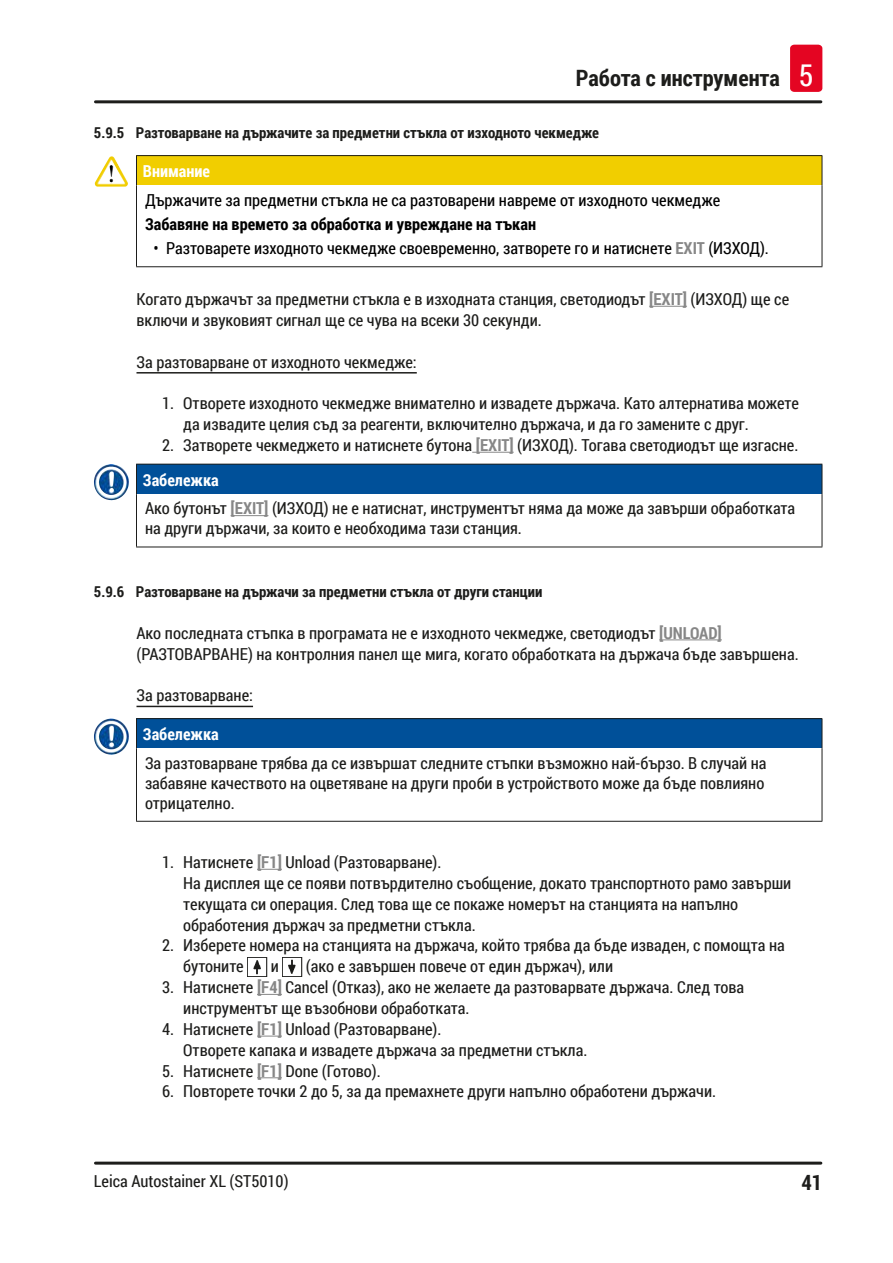
<style>
.page{position:relative;width:893px;height:1263px;background:#fff}
.page>*{position:absolute;margin:0;border:0;box-sizing:border-box;transform-origin:0 0}
.t1{font:700 22.5px "Roboto Condensed";color:#1d1d1b}
.t2{font:700 21px "Roboto Condensed";color:#1d1d1b}
.Source_of_danger{font:16.5px/20.9px "Roboto Condensed";color:#1d1d1b}
.Description_text{font:16.5px/20.9px "Roboto Condensed";color:#1d1d1b}
.Source_of_danger-2{font:16.5px "Roboto Condensed";color:#000}
.I_Topic{font:16.5px "Roboto Condensed";color:#1d1d1b}
.Consequenses_of_non{font:700 16.5px "Roboto Condensed";color:#000}
.Signalword__no_use_a{font:700 16.5px "Roboto Condensed";color:#fff}
.t3{font:700 15px "Roboto Condensed";color:#1d1d1b}
.s1{font-weight:400;font-size:30px;color:#fff}
.s2{font-weight:700;color:#878787}
</style>
<div class="page">
<hr style="left:95px;top:100px;width:726px;height:3px;background:#1d1d1b">
<hr style="left:95px;top:1161px;width:726px;height:3px;background:#1d1d1b">
<div style="left:790px;top:45px;width:32px;height:47px;background:#e40522;border-radius:4px"></div>
<hr style="left:649px;top:306px;width:38px;height:1px;background:#878787">
<hr style="left:136px;top:372px;width:281px;height:2px;background:#1d1d1b">
<hr style="left:472px;top:452px;width:42px;height:1px;background:#878787">
<hr style="left:659px;top:639px;width:63px;height:1px;background:#878787">
<hr style="left:136px;top:706px;width:117px;height:1px;background:#1d1d1b">
<svg style="left:257px;top:869px;width:25px;height:1px"></svg>
<svg style="left:257px;top:994px;width:25px;height:1px"></svg>
<svg style="left:257px;top:1036px;width:25px;height:1px"></svg>
<svg style="left:257px;top:1077px;width:25px;height:1px"></svg>
<div style="left:136px;top:156px;width:686px;height:30px;background:#f1ce00"></div>
<hr style="left:136px;top:156px;width:1px;height:30px;background:#1d1d1b">
<hr style="left:136px;top:186px;width:1px;height:80px;background:#1d1d1b">
<hr style="left:822px;top:186px;width:1px;height:80px;background:#1d1d1b">
<hr style="left:136px;top:266px;width:686px;height:1px;background:#1d1d1b">
<hr style="left:136px;top:155px;width:686px;height:1px;background:#1d1d1b">
<hr style="left:822px;top:156px;width:1px;height:30px;background:#1d1d1b">
<img style="left:97px;top:156px;width:14px;height:22px">
<div style="left:136px;top:464px;width:686px;height:30px;background:#005099"></div>
<hr style="left:136px;top:464px;width:1px;height:30px;background:#1d1d1b">
<hr style="left:136px;top:494px;width:1px;height:53px;background:#1d1d1b">
<hr style="left:822px;top:494px;width:1px;height:53px;background:#1d1d1b">
<hr style="left:136px;top:547px;width:686px;height:1px;background:#1d1d1b">
<hr style="left:136px;top:464px;width:686px;height:1px;background:#1d1d1b">
<hr style="left:822px;top:464px;width:1px;height:30px;background:#1d1d1b">
<img style="left:94px;top:464px;width:26px;height:36px">
<hr style="left:231px;top:515px;width:37px;height:1px;background:#878787">
<div style="left:136px;top:719px;width:686px;height:30px;background:#005099"></div>
<hr style="left:136px;top:719px;width:1px;height:30px;background:#1d1d1b">
<hr style="left:136px;top:749px;width:1px;height:72px;background:#1d1d1b">
<hr style="left:822px;top:749px;width:1px;height:72px;background:#1d1d1b">
<hr style="left:136px;top:821px;width:686px;height:1px;background:#1d1d1b">
<hr style="left:136px;top:718px;width:686px;height:1px;background:#1d1d1b">
<hr style="left:822px;top:719px;width:1px;height:30px;background:#1d1d1b">
<img style="left:94px;top:719px;width:26px;height:36px">
<img style="left:247px;top:957px;width:20px;height:19px">
<img style="left:282px;top:957px;width:20px;height:19px">
<h1 class="t1" style="left:576px;top:62px;width:239px">Работа с инструмента <span class="s1">5</span></h1>
<p class="t3" style="left:94px;top:122px;width:507px">5.9.5 Разтоварване на държачите за предметни стъкла от изходното чекмедже</p>
<p class="Signalword__no_use_a" style="left:143px;top:160px;width:69px">Внимание</p>
<p class="Source_of_danger-2" style="left:145px;top:189px;width:577px">Държачите за предметни стъкла не са разтоварени навреме от изходното чекмедже</p>
<p class="Consequenses_of_non" style="left:145px;top:212px;width:393px">Забавяне на времето за обработка и увреждане на тъкан</p>
<p class="Source_of_danger-2" style="left:153px;top:237px;width:617px">• Разтоварете изходното чекмедже своевременно, затворете го и натиснете <span class="s2">EXIT</span> (ИЗХОД).</p>
<p class="Description_text" style="left:136px;top:288px;width:654px">Когато държачът за предметни стъкла е в изходната станция, светодиодът <span class="s2">[EXIT]</span> (ИЗХОД) ще се включи и звуковият сигнал ще се чува на всеки 30 секунди.</p>
<p class="I_Topic" style="left:136px;top:350px;width:282px">За разтоварване от изходното чекмедже:</p>
<p class="Source_of_danger" style="left:183px;top:392px;width:617px;text-indent:-21px">1. Отворете изходното чекмедже внимателно и извадете държача. Като алтернатива можете да извадите целия съд за реагенти, включително държача, и да го замените с друг.</p>
<p class="Source_of_danger" style="left:162px;top:434px;width:638px">2. Затворете чекмеджето и натиснете бутона <span class="s2">[EXIT]</span> (ИЗХОД). Тогава светодиодът ще изгасне.</p>
<p class="Signalword__no_use_a" style="left:143px;top:468px;width:77px">Забележка</p>
<p class="Source_of_danger" style="left:145px;top:498px;width:652px;line-height:19.8px">Ако бутонът <span class="s2">[EXIT]</span> (ИЗХОД) не е натиснат, инструментът няма да може да завърши обработката на други държачи, за които е необходима тази станция.</p>
<p class="t3" style="left:94px;top:581px;width:450px">5.9.6 Разтоварване на държачи за предметни стъкла от други станции</p>
<p class="Description_text" style="left:136px;top:622px;width:664px">Ако последната стъпка в програмата не е изходното чекмедже, светодиодът <span class="s2">[UNLOAD] </span>(РАЗТОВАРВАНЕ) на контролния панел ще мига, когато обработката на държача бъде завършена.</p>
<p class="I_Topic" style="left:136px;top:684px;width:118px">За разтоварване:</p>
<p class="Signalword__no_use_a" style="left:143px;top:723px;width:77px">Забележка</p>
<p class="Source_of_danger" style="left:145px;top:752px;width:623px;line-height:19.8px">За разтоварване трябва да се извършат следните стъпки възможно най-бързо. В случай на забавяне качеството на оцветяване на други проби в устройството може да бъде повлияно отрицателно.</p>
<p class="Source_of_danger" style="left:183px;top:851px;width:610px;text-indent:-21px">1. Натиснете <span class="s2">[F1]</span> Unload (Разтоварване).<br>На дисплея ще се появи потвърдително съобщение, докато транспортното рамо завърши текущата си операция. След това ще се покаже номерът на станцията на напълно обработения държач за предметни стъкла.</p>
<p class="Source_of_danger" style="left:183px;top:935px;width:603px;text-indent:-21px">2. Изберете номера на станцията на държача, който трябва да бъде изваден, с помощта на бутоните</p>
<p class="Source_of_danger" style="left:271px;top:955px;width:10px">и</p>
<p class="Source_of_danger" style="left:306px;top:955px;width:309px">(ако е завършен повече от един държач), или</p>
<p class="Source_of_danger" style="left:183px;top:976px;width:562px;text-indent:-21px">3. Натиснете <span class="s2">[F4]</span> Cancel (Отказ), ако не желаете да разтоварвате държача. След това инструментът ще възобнови обработката.</p>
<p class="Source_of_danger" style="left:183px;top:1018px;width:406px;text-indent:-21px">4. Натиснете <span class="s2">[F1]</span> Unload (Разтоварване).<br>Отворете капака и извадете държача за предметни стъкла.</p>
<p class="Source_of_danger" style="left:162px;top:1060px;width:220px">5. Натиснете <span class="s2">[F1]</span> Done (Готово).</p>
<p class="Source_of_danger" style="left:162px;top:1080px;width:556px">6. Повторете точки 2 до 5, за да премахнете други напълно обработени държачи.</p>
<p class="Source_of_danger" style="left:94px;top:1170px;width:196px">Leica Autostainer XL (ST5010)</p>
<p class="t2" style="left:801px;top:1168px;width:22px">41</p>
</div>
